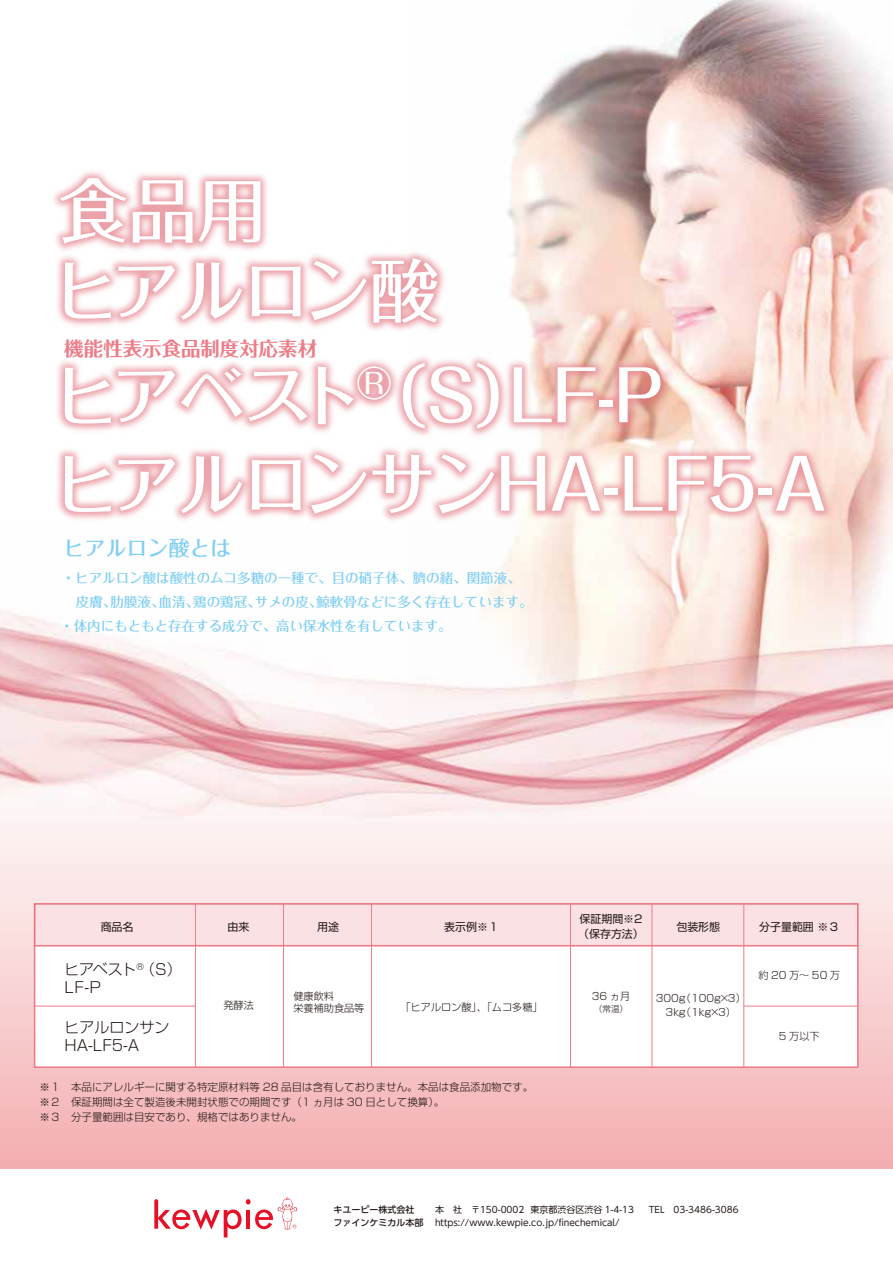
<style>
.page{position:relative;width:893px;height:1263px;background:#fff}
.page>*{position:absolute;margin:0;border:0;box-sizing:border-box;transform-origin:0 0}
.t1{font:500 69.6px/80.4px "Folk Pro";letter-spacing:-.06em;color:#fff}
.t2{font:500 21px "Folk Pro";color:#7ecef4}
.t3{font:700 19.5px "Folk Pro";letter-spacing:-.005em;color:#ed7c88}
.t4{font:300 15px/18px "Shin Go Pr 6 N";color:#221815}
.t5{font:500 13.5px "Folk Pro";color:#7ecef4}
.t6{font:10.95px/15.1px "Shin Go Pr 6 N";color:#221815}
.t7{font:300 10.5px/15px "Shin Go Pr 6 N";color:#221815}
.t8{font:300 10.2px/12px "Shin Go Pr 6 N";color:#221815}
.t9{font:9px "UD Shin Go Pro";color:#221815}
.t10{font:500 9px/12.8px "UD Shin Go Pr 6";color:#221815}
.t11{font:300 8.4px "Shin Go Pr 6 N";color:#221815}
</style>
<div class="page">
<svg style="left:0;top:884px;width:893px;height:285px;background:#f6c1c3"></svg>
<img style="left:527px;top:0;width:366px;height:521px">
<img style="left:0;top:521px;width:893px;height:363px">
<img style="left:0;top:117px;width:886px;height:465px">
<div style="left:34px;top:903px;width:825px;height:165px;background:#fff;border:2px solid #ed7c88"></div>
<div style="left:35px;top:904px;width:823px;height:42px;background:#fbe1e4"></div>
<hr style="left:195px;top:903px;width:1px;height:164px;background:#ed7c88">
<hr style="left:371px;top:903px;width:1px;height:164px;background:#ed7c88">
<hr style="left:283px;top:903px;width:1px;height:164px;background:#ed7c88">
<hr style="left:652px;top:904px;width:1px;height:162px;background:#ed7c88">
<hr style="left:743px;top:904px;width:1px;height:162px;background:#ed7c88">
<hr style="left:570px;top:903px;width:1px;height:164px;background:#ed7c88">
<hr style="left:35px;top:945px;width:823px;height:1px;background:#ed7c88">
<hr style="left:35px;top:1006px;width:160px;height:1px;background:#ed7c88">
<hr style="left:744px;top:1006px;width:114px;height:1px;background:#ed7c88">
<svg style="left:154px;top:1197px;width:143px;height:40px"></svg>
<h1 class="t1" style="left:52px;top:161px;width:388px">食品用<br>ヒアルロン酸</h1>
<h1 class="t1" style="left:52px;top:342px;width:776px;line-height:88.5px">ヒアベスト<sup>®</sup>（Ｓ）LF-P<br>ヒアルロンサンHA-LF5-A</h1>
<h3 class="t3" style="left:64px;top:332px;width:255px">機能性表示食品制度対応素材</h3>
<h2 class="t2" style="left:64px;top:530px;width:170px">ヒアルロン酸とは</h2>
<p class="t5" style="left:62px;top:566px;width:461px">・ヒアルロン酸は酸性のムコ多糖の一種で、目の硝子体、臍の緒、関節液、</p>
<p class="t5" style="left:76px;top:590px;width:458px">皮膚、肋膜液、血清、鶏の鶏冠、サメの皮、鯨軟骨などに多く存在しています。</p>
<p class="t5" style="left:60px;top:614px;width:393px">・体内にもともと存在する成分で、高い保水性を有しています。</p>
<p class="t6" style="left:578px;top:910px;width:67px">保証期間※2（保存方法）</p>
<p class="t6" style="left:101px;top:918px;width:34px">商品名</p>
<p class="t6" style="left:317px;top:918px;width:23px">用途</p>
<p class="t6" style="left:676px;top:918px;width:45px">包装形態</p>
<p class="t6" style="left:228px;top:918px;width:23px">由来</p>
<p class="t6" style="left:444px;top:918px;width:56px">表示例※１</p>
<p class="t6" style="left:759px;top:918px;width:82px">分子量範囲 ※３</p>
<h3 class="t4" style="left:65px;top:959px;width:119px">ヒアベスト <sup>®</sup>（Ｓ）<br>LF-P</h3>
<h3 class="t4" style="left:65px;top:1016px;width:107px">ヒアルロンサン<br>HA-LF5-A</h3>
<p class="t8" style="left:223px;top:998px;width:32px">発酵法</p>
<p class="t8" style="left:293px;top:989px;width:72px">健康飲料<br>栄養補助食品等</p>
<p class="t8" style="left:401px;top:1000px;width:143px">「ヒアルロン酸」、「ムコ多糖」</p>
<p class="t7" style="left:40px;top:1079px;width:495px">※１　本品にアレルギーに関する特定原材料等 28 品目は含有しておりません。本品は食品添加物です。※２　保証期間は全て製造後未開封状態での期間です（1 ヵ月は 30 日として換算）。<br>※３　分子量範囲は目安であり、規格ではありません。</p>
<p class="t8" style="left:592px;top:989px;width:40px">36 ヵ月</p>
<p class="t11" style="left:594px;top:1002px;width:35px">（常温）</p>
<p class="t8" style="left:656px;top:990px;width:91px;line-height:13.5px;text-align:center">300g（100g×3）<br>3kg（1kg×3）</p>
<p class="t8" style="left:758px;top:968px;width:83px">約20万～50万</p>
<p class="t8" style="left:779px;top:1029px;width:42px">5 万以下</p>
<p class="t10" style="left:334px;top:1203px;width:91px">キユーピー株式会社ファインケミカル本部</p>
<p class="t9" style="left:435px;top:1202px;width:201px">本　社　〒150-0002 東京都渋谷区渋谷 1-4-13</p>
<p class="t9" style="left:649px;top:1202px;width:91px">TEL　03-3486-3086</p>
<p class="t9" style="left:435px;top:1215px;width:186px">https://www.kewpie.co.jp/finechemical/</p>
</div>
